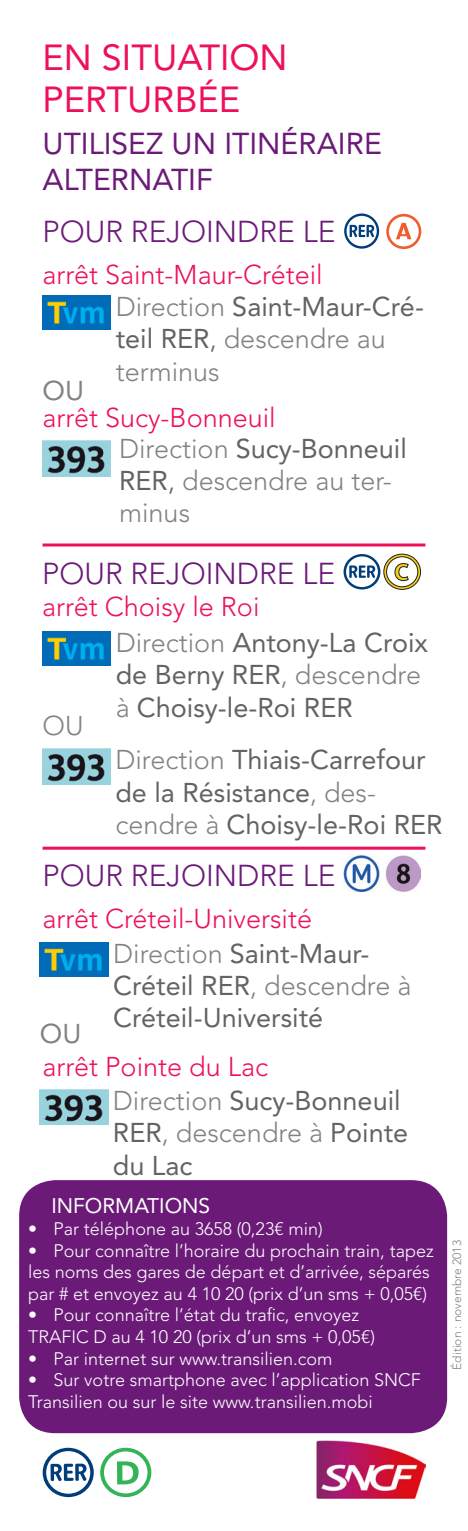
<style>
.page{position:relative;width:468px;height:1531px;background:#fff}
.page>*{position:absolute;margin:0;border:0;box-sizing:border-box;transform-origin:0 0}
.t1{font:36px/42px "Avenir LT Std";color:#ee1059}
.t2{font:300 30px "Avenir LT Std";color:#6b1a78}
.t3{font:30px/36px "Avenir LT Std";color:#6b1a78}
.t4{font:300 27px/32.4px "Avenir LT Std";color:#ee1059}
.t5{font:27px/32.4px "Avenir LT Std";color:#636366}
.t6{font:300 27px/32.4px "Avenir LT Std";color:#808285}
.t7{font:27px "Avenir LT Std";color:#808285}
.t8{font:21px "Avenir LT Std";color:#fff}
.t9{font:300 18px/21.6px "Avenir LT Std";color:#fff}
.t10{font:300 12px "Avenir LT Std";color:#808285}
.s1{color:#808285}
.s2{font-weight:400;color:#636366}
.s3{color:#636366}
.s4{font-weight:300;color:#808285}
</style>
<div class="page">
<hr style="left:43px;top:543px;width:382px;height:3px;background:#ee1059">
<img style="left:317px;top:1441px;width:109px;height:57px">
<svg style="left:100px;top:1447px;width:51px;height:50px"></svg>
<svg style="left:43px;top:1447px;width:51px;height:50px"></svg>
<img style="left:43px;top:440px;width:68px;height:36px">
<img style="left:43px;top:296px;width:68px;height:34px">
<svg style="left:386px;top:214px;width:35px;height:35px"></svg>
<svg style="left:344px;top:213px;width:35px;height:36px"></svg>
<img style="left:343px;top:855px;width:77px;height:36px">
<svg style="left:343px;top:554px;width:78px;height:36px"></svg>
<hr style="left:43px;top:847px;width:382px;height:3px;background:#ee1059">
<img style="left:43px;top:631px;width:68px;height:34px">
<img style="left:43px;top:749px;width:68px;height:35px">
<img style="left:40px;top:942px;width:68px;height:34px">
<img style="left:40px;top:1089px;width:68px;height:36px">
<div style="left:19px;top:1180px;width:428px;height:253px;background:#6b1a78;border-radius:36px"></div>
<h1 class="t1" style="left:43px;top:37px;width:246px">en situation perturbée</h1>
<h2 class="t3" style="left:43px;top:126px;width:341px">utilisez un itinéraire alternatif</h2>
<h2 class="t2" style="left:43px;top:214px;width:294px">Pour rejoindre le</h2>
<h3 class="t4" style="left:116px;top:258px;width:310px;text-indent:-73px">arrêt Saint-Maur-Créteil<br><span class="s1">Direction</span> <span class="s2">Saint-M aur-Cré&shy;teil RER</span></h3>
<h3 class="t6" style="left:116px;top:323px;width:272px;text-indent:94px"><span class="s3">,</span> descendre au terminus</h3>
<h3 class="t4" style="left:119px;top:402px;width:289px;line-height:31.5px;text-indent:-77px">arrêt Sucy-Bonneuil<br><span class="s1">Direction</span> <span class="s2">Sucy-Bonneuil<br>RER</span></h3>
<h3 class="t7" style="left:43px;top:374px;width:20px">OU</h3>
<h3 class="t6" style="left:119px;top:465px;width:274px;text-indent:49px"><span class="s3">,</span> descendre au ter&shy;minus</h3>
<h2 class="t2" style="left:42px;top:556px;width:294px">Pour rejoindre le</h2>
<h3 class="t4" style="left:42px;top:591px;width:219px">arrêt Choisy le Roi</h3>
<h3 class="t6" style="left:43px;top:710px;width:20px">OU</h3>
<h3 class="t5" style="left:116px;top:627px;width:314px"><span class="s4">Direction</span> Antony-La Croix de Berny RER</h3>
<h3 class="t5" style="left:116px;top:659px;width:307px;text-indent:165px"><span class="s4">, descendre à</span> Choisy-le-Roi RER</h3>
<h3 class="t5" style="left:115px;top:744px;width:312px"><span class="s4">Direction</span> Thiais-Carrefour de la Résistance<span class="s4">, des&shy;cendre à</span> Choisy-le-Roi RER</h3>
<h2 class="t2" style="left:43px;top:858px;width:294px">Pour rejoindre le</h2>
<h3 class="t4" style="left:113px;top:902px;width:258px;line-height:33.6px;text-indent:-71px">arrêt Créteil-U niversité<br><span class="s1">Direction</span> <span class="s2">Saint-Maur-<br>Créteil RER</span></h3>
<h3 class="t6" style="left:250px;top:969px;width:163px">, descendre à</h3>
<h3 class="t5" style="left:113px;top:1002px;width:212px">Créteil-U niversité</h3>
<h3 class="t7" style="left:40px;top:1018px;width:20px">OU</h3>
<h3 class="t4" style="left:43px;top:1050px;width:227px">arrêt Pointe du Lac</h3>
<h3 class="t5" style="left:113px;top:1084px;width:289px"><span class="s4">Direction</span> Sucy-Bonneuil<br>RER</h3>
<h3 class="t6" style="left:113px;top:1116px;width:297px;text-indent:49px">, descendre à <span class="s2">Pointe du Lac</span></h3>
<p class="t8" style="left:51px;top:1194px;width:14px">INFORMATIONS</p>
<p class="t9" style="left:28px;top:1218px;width:296px">• Par téléphone au 3658 (0,23€ min)</p>
<p class="t9" style="left:28px;top:1239px;width:407px">• Pour connaître l’horaire du prochain train, tapez les noms des gares de départ et d’arrivée, séparés par # et envoyez au 4 10 20 (prix d’un sms + 0,05€)</p>
<p class="t9" style="left:28px;top:1304px;width:348px">• Pour connaître l’état du trafic, envoyez<br>TRAFI C D au 4 10 20 (prix d’un sms + 0,05€)</p>
<p class="t9" style="left:28px;top:1347px;width:306px">• Par internet sur www.transilien.com</p>
<p class="t9" style="left:28px;top:1369px;width:394px">• Sur votre smartphone avec l’application SNCF<br>Transilien ou sur le site www.transilien.mobi</p>
<p class="t10" style="left:450px;top:1369px;width:131px;rotate:-90deg">Édition : novembre 2013</p>
</div>
